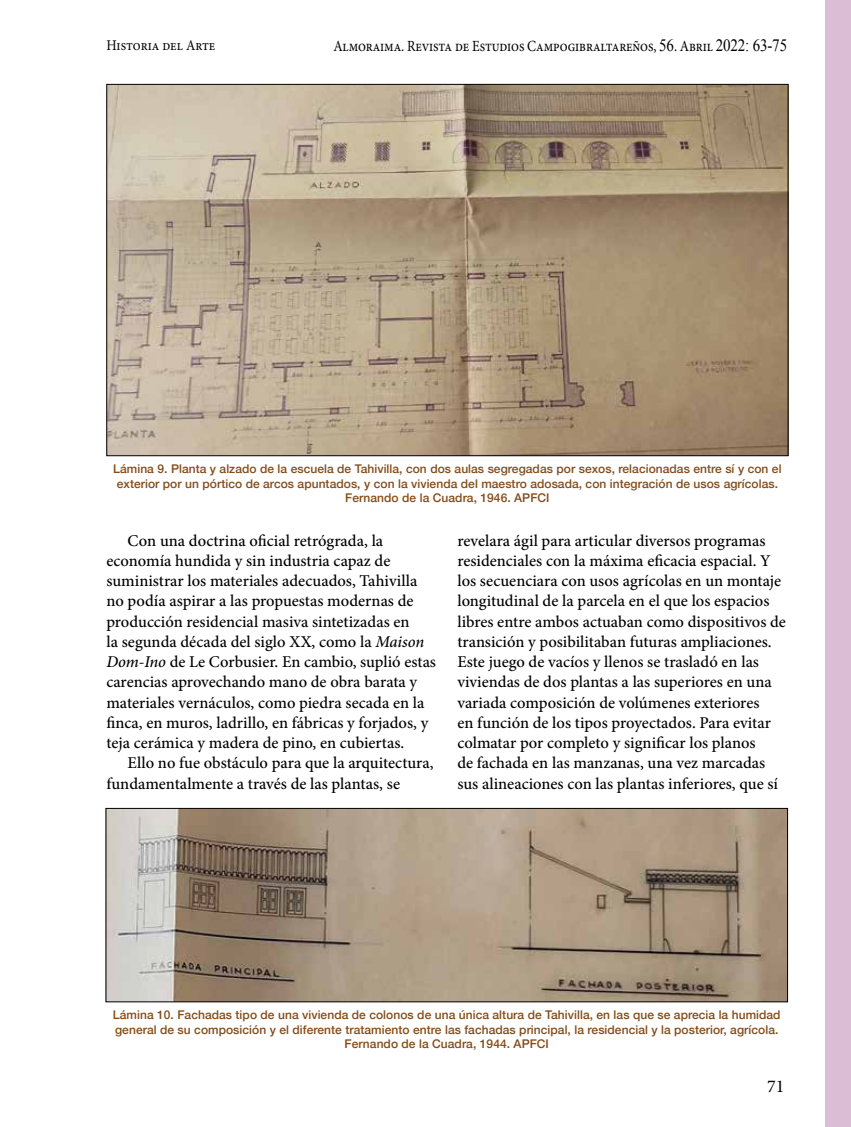
<style>
.page{position:relative;width:851px;height:1127px;background:#fff}
.page>*{position:absolute;margin:0;border:0;box-sizing:border-box;transform-origin:0 0}
.t1{font:18px "Minion Pro";color:#000}
.t2{font:500 16.5px/20.2px "Minion Pro";color:#000}
.t3{font:15.6px "Minion Pro";letter-spacing:-.01em;color:#000;scale:.87 1}
.t4{font:14.85px "Minion Pro";letter-spacing:-.005em;color:#000;scale:.91 1}
.t5{font:500 12px/14.4px "Helvetica Neue";letter-spacing:.005em;color:#844b18;text-align:center}
.s1{font-family:"Times New Roman";font-size:17.25px}
.s2{font-style:italic}
</style>
<div class="page">
<div style="left:825px;top:0;width:25px;height:1127px;background:#dcbdd6"></div>
<img style="left:108px;top:86px;width:678px;height:368px">
<img style="left:108px;top:810px;width:677px;height:190px">
<div style="left:106px;top:808px;width:681px;height:194px;border:1px solid #020203"></div>
<p class="t4" style="left:106px;top:36px;width:121px">Historia del Arte</p>
<p class="t3" style="left:333px;top:35px;width:523px">Almoraima. Revista de Estudios Campogibraltareños, <span class="s1">56</span>. Abril <span class="s1">2022: 63-75</span></p>
<p class="t5" style="left:113px;top:461px;width:669px">Lámina 9. Planta y alzado de la escuela de Tahivilla, con dos aulas segregadas por sexos, relacionadas entre sí y con el exterior por un pórtico de arcos apuntados, y con la vivienda del maestro adosada, con integración de usos agrícolas.<br>Fernando de la Cuadra, 1946. APFCI</p>
<p class="t2" style="left:106px;top:530px;width:331px;text-indent:21px">Con una doctrina oficial retrógrada, la economía hundida y sin industria capaz de suministrar los materiales adecuados, Tahivilla no podía aspirar a las propuestas modernas de producción residencial masiva sintetizadas en<br>la segunda década del siglo XX, como la <span class="s2">Maison Dom-Ino</span> de Le Corbusier. En cambio, suplió estas carencias aprovechando mano de obra barata y materiales vernáculos, como piedra secada en la finca, en muros, ladrillo, en fábricas y forjados, y teja cerámica y madera de pino, en cubiertas.</p>
<p class="t2" style="left:106px;top:753px;width:328px;text-indent:21px">Ello no fue obstáculo para que la arquitectura, fundamentalmente a través de las plantas, se</p>
<p class="t2" style="left:457px;top:530px;width:330px">revelara ágil para articular diversos programas residenciales con la máxima eficacia espacial. Y los secuenciara con usos agrícolas en un montaje longitudinal de la parcela en el que los espacios libres entre ambos actuaban como dispositivos de transición y posibilitaban futuras ampliaciones.<br>Este juego de vacíos y llenos se trasladó en las viviendas de dos plantas a las superiores en una variada composición de volúmenes exteriores<br>en función de los tipos proyectados. Para evitar colmatar por completo y significar los planos<br>de fachada en las manzanas, una vez marcadas sus alineaciones con las plantas inferiores, que sí</p>
<p class="t5" style="left:113px;top:1007px;width:669px">Lámina 10. Fachadas tipo de una vivienda de colonos de una única altura de Tahivilla, en las que se aprecia la humidad general de su composición y el diferente tratamiento entre las fachadas principal, la residencial y la posterior, agrícola.<br>Fernando de la Cuadra, 1944. APFCI</p>
<p class="t1" style="left:767px;top:1074px;width:19px">71</p>
</div>
